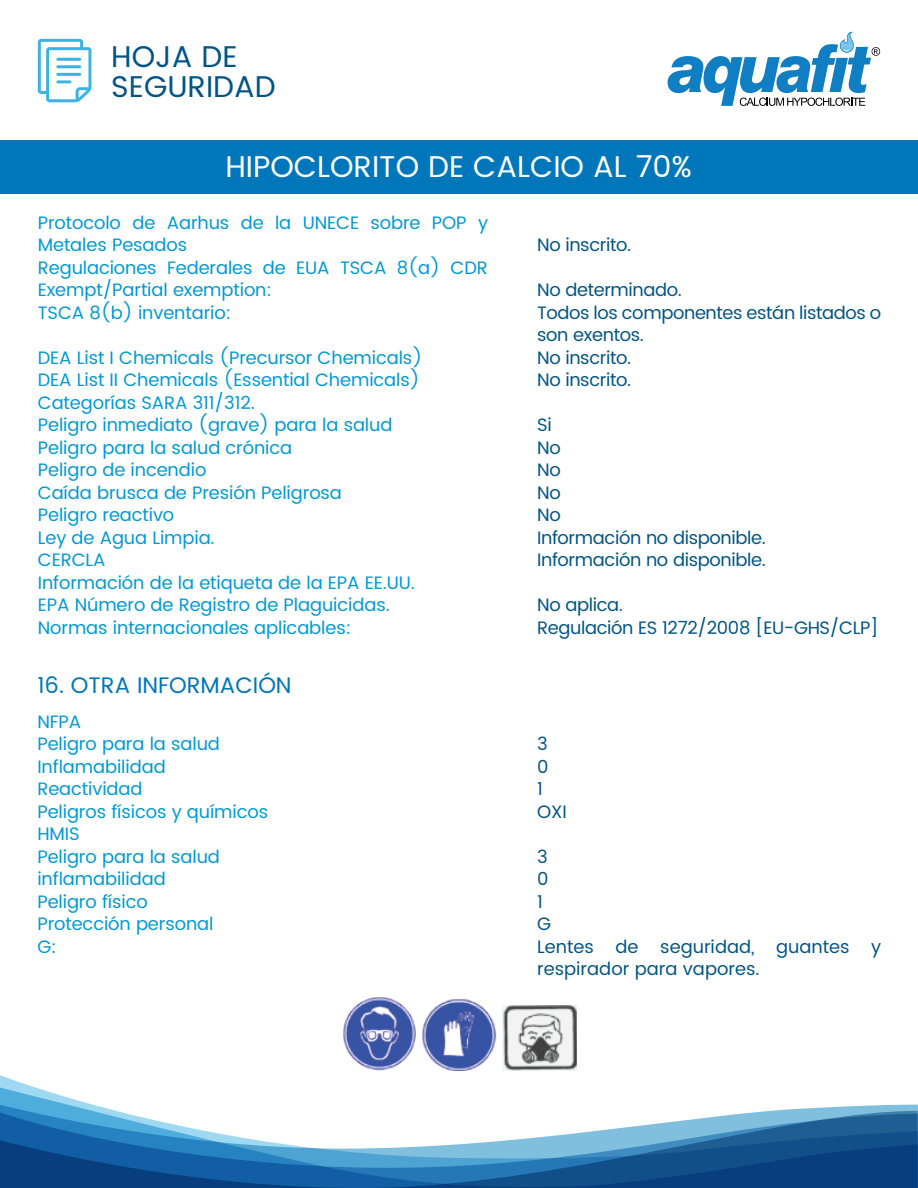
<style>
.page{position:relative;width:918px;height:1188px;background:#fff}
.page>*{position:absolute;margin:0;border:0;box-sizing:border-box;transform-origin:0 0}
.t1{font:30px "Poppins";color:#fff}
.t2{font:30px/30px "Poppins";color:#005586}
.t3{font:22.5px "Poppins";color:#0076bb}
.t4{font:18px/22.5px "Poppins";letter-spacing:-.005em;color:#0199d6}
.t5{font:18px/22.5px "Poppins";letter-spacing:-.02em;color:#005586}
.t6{font:18px/22.5px "Poppins";color:#005586}
</style>
<div class="page">
<div style="left:0;top:140px;width:918px;height:54px;background:#0076bb"></div>
<svg style="left:0;top:1087px;width:918px;height:18px"></svg>
<svg style="left:0;top:1105px;width:918px;height:6px"></svg>
<svg style="left:0;top:1111px;width:918px;height:77px"></svg>
<svg style="left:38px;top:39px;width:53px;height:63px"></svg>
<img style="left:343px;top:997px;width:73px;height:73px">
<img style="left:422px;top:999px;width:75px;height:71px">
<img style="left:503px;top:1006px;width:74px;height:64px">
<svg style="left:668px;top:32px;width:212px;height:74px"></svg>
<h1 class="t2" style="left:111px;top:42px;width:166px">HOJA DE<br>SEGURIDAD</h1>
<h1 class="t1" style="left:225px;top:145px;width:468px">HIPOCLORITO DE CALCIO AL 70%</h1>
<p class="t4" style="left:38px;top:212px;width:452px">Protocolo de Aarhus de la UNECE sobre POP y<br>Metales Pesados<br>Regulaciones Federales de EUA TSCA 8(a) CDR<br>Exempt/Partial exemption:<br>TSCA 8(b) inventario:</p>
<p class="t4" style="left:38px;top:347px;width:386px">DEA List I Chemicals (Precursor Chemicals)<br>DEA List II Chemicals (Essential Chemicals)<br>Categorías SARA 311/312.<br>Peligro inmediato (grave) para la salud<br>Peligro para la salud crónica<br>Peligro de incendio<br>Caída brusca de Presión Peligrosa<br>Peligro reactivo<br>Ley de Agua Limpia.<br>CERCLA<br>Información de la etiqueta de la EPA EE.UU.<br>EPA Número de Registro de Plaguicidas.<br>Normas internacionales aplicables:</p>
<p class="t3" style="left:37px;top:668px;width:256px">16. OTRA INFORMACIÓN</p>
<p class="t4" style="left:37px;top:711px;width:232px">NFPA<br>Peligro para la salud<br>Inflamabilidad<br>Reactividad<br>Peligros físicos y químicos<br>HMIS<br>Peligro para la salud inflamabilidad<br>Peligro físico<br>Protección personal<br>G:</p>
<p class="t5" style="left:537px;top:234px;width:96px">No inscrito.</p>
<p class="t5" style="left:537px;top:279px;width:346px">No determinado.<br>Todos los componentes están listados o son exentos.<br>No inscrito.<br>No inscrito.</p>
<p class="t5" style="left:537px;top:414px;width:230px">Si<br>No<br>No<br>No<br>No<br>Información no disponible.<br>Información no disponible.</p>
<p class="t5" style="left:537px;top:594px;width:343px">No aplica.<br>Regulación ES 1272/2008 [EU-GHS/CLP]</p>
<p class="t5" style="left:537px;top:733px;width:31px">3<br>0<br>1<br>OXI</p>
<p class="t6" style="left:537px;top:846px;width:346px">3<br>0<br>1<br>G<br>Lentes de seguridad, guantes y respirador para vapores.</p>
</div>
